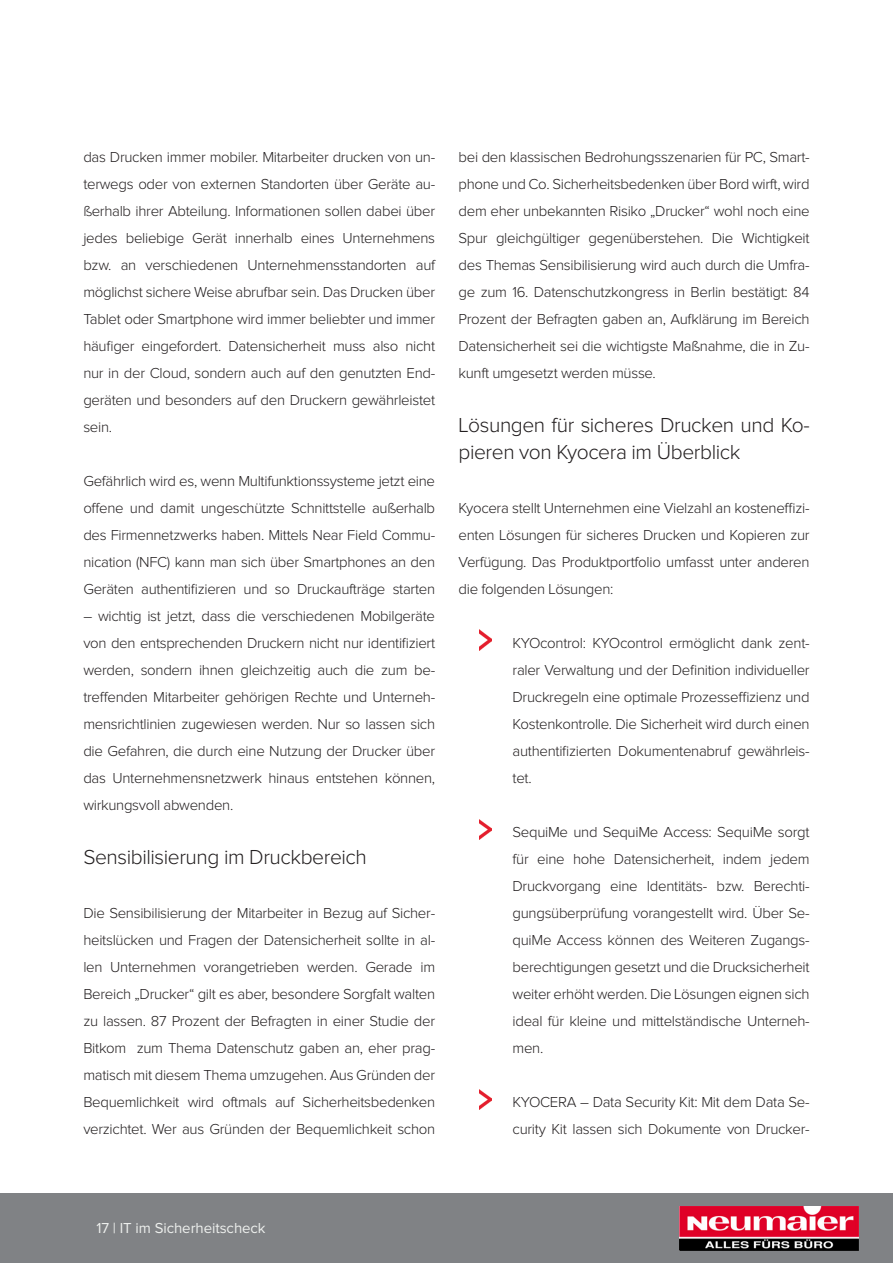
<style>
.page{position:relative;width:893px;height:1263px;background:#fff}
.page>*{position:absolute;margin:0;border:0;box-sizing:border-box;transform-origin:0 0}
.t1{font:300 21px/27px "Proxima Nova";letter-spacing:-.02em;color:#231f20}
.t2{font:300 15px/27px "Proxima Nova";letter-spacing:-.02em;color:#231f20;text-align:justify}
.t3{font:15px "Proxima Nova";letter-spacing:-.005em;color:#edefed}
</style>
<div class="page">
<div style="left:1px;top:1193px;width:892px;height:70px;background:#808285"></div>
<img style="left:480px;top:630px;width:12px;height:21px">
<img style="left:480px;top:819px;width:12px;height:21px">
<img style="left:480px;top:1089px;width:12px;height:21px">
<img style="left:680px;top:1207px;width:178px;height:43px">
<p class="t2" style="left:83px;top:144px;width:353px">das Drucken immer mobiler. Mitarbeiter drucken von un&shy;terwegs oder von externen Standorten über Geräte au&shy;ßerhalb ihrer Abteilung. Informationen sollen dabei über jedes beliebige Gerät innerhalb eines Unternehmens bzw. an verschiedenen Unternehmensstandorten auf möglichst sichere Weise abrufbar sein. Das Drucken über Tablet oder Smartphone wird immer beliebter und immer häufiger eingefordert. Datensicherheit muss also nicht nur in der Cloud, sondern auch auf den genutzten End&shy;geräten und besonders auf den Druckern gewährleistet sein.</p>
<p class="t2" style="left:83px;top:468px;width:353px">Gefährlich wird es, wenn Multifunktionssysteme jetzt eine offene und damit ungeschützte Schnittstelle außerhalb des Firmennetzwerks haben. Mittels Near Field Commu&shy;nication (NFC) kann man sich über Smartphones an den Geräten authentifizieren und so Druckaufträge starten</p>
<p class="t2" style="left:83px;top:603px;width:353px">– wichtig ist jetzt, dass die verschiedenen Mobilgeräte von den entsprechenden Druckern nicht nur identifiziert werden, sondern ihnen gleichzeitig auch die zum be&shy;treffenden Mitarbeiter gehörigen Rechte und Unterneh&shy;mensrichtlinien zugewiesen werden. Nur so lassen sich die Gefahren, die durch eine Nutzung der Drucker über das Unternehmensnetzwerk hinaus entstehen können, wirkungsvoll abwenden.</p>
<p class="t1" style="left:83px;top:844px;width:285px">Sensibilisierung im Druckbereich</p>
<p class="t2" style="left:83px;top:900px;width:353px">Die Sensibilisierung der Mitarbeiter in Bezug auf Sicher&shy;heitslücken und Fragen der Datensicherheit sollte in al&shy;len Unternehmen vorangetrieben werden. Gerade im Bereich „Drucker“ gilt es aber, besondere Sorgfalt walten zu lassen. 87 Prozent der Befragten in einer Studie der Bitkom zum Thema Datenschutz gaben an, eher prag&shy;matisch mit diesem Thema umzugehen. Aus Gründen der Bequemlichkeit wird oftmals auf Sicherheitsbedenken verzichtet. Wer aus Gründen der Bequemlichkeit schon</p>
<p class="t2" style="left:459px;top:144px;width:353px">bei den klassischen Bedrohungsszenarien für PC, Smart&shy;phone und Co. Sicherheitsbedenken über Bord wirft, wird dem eher unbekannten Risiko „Drucker“ wohl noch eine Spur gleichgültiger gegenüberstehen. Die Wichtigkeit des Themas Sensibilisierung wird auch durch die Umfra&shy;ge zum 16. Datenschutzkongress in Berlin bestätigt: 84<br>Prozent der Befragten gaben an, Aufklärung im Bereich Datensicherheit sei die wichtigste Maßnahme, die in Zu&shy;kunft umgesetzt werden müsse.</p>
<p class="t1" style="left:459px;top:412px;width:353px">Lösungen für sicheres Drucken und Ko&shy;pieren von Kyocera im Überblick</p>
<p class="t2" style="left:459px;top:495px;width:353px">Kyocera stellt Unternehmen eine Vielzahl an kosteneffizi&shy;enten Lösungen für sicheres Drucken und Kopieren zur Verfügung. Das Produktportfolio umfasst unter anderen die folgenden Lösungen:</p>
<p class="t2" style="left:513px;top:630px;width:299px">KYOcontrol: KYOcontrol ermöglicht dank zent&shy;raler Verwaltung und der Definition individueller Druckregeln eine optimale Prozesseffizienz und Kostenkontrolle. Die Sicherheit wird durch einen authentifizierten Dokumentenabruf gewährleis&shy;tet.</p>
<p class="t2" style="left:513px;top:819px;width:299px">SequiMe und SequiMe Access: SequiMe sorgt für eine hohe Datensicherheit, indem jedem Druckvorgang eine Identitäts- bzw. Berechti&shy;gungsüberprüfung vorangestellt wird. Über Se&shy;quiMe Access können des Weiteren Zugangs&shy;berechtigungen gesetzt und die Drucksicherheit weiter erhöht werden. Die Lösungen eignen sich ideal für kleine und mittelständische Unterneh&shy;men.</p>
<p class="t2" style="left:513px;top:1089px;width:299px">KYOCERA – Data Security Kit: Mit dem Data Se&shy;curity Kit lassen sich Dokumente von Drucker-</p>
<p class="t3" style="left:96px;top:1221px;width:171px">17 | IT im Sicherheitscheck</p>
</div>
